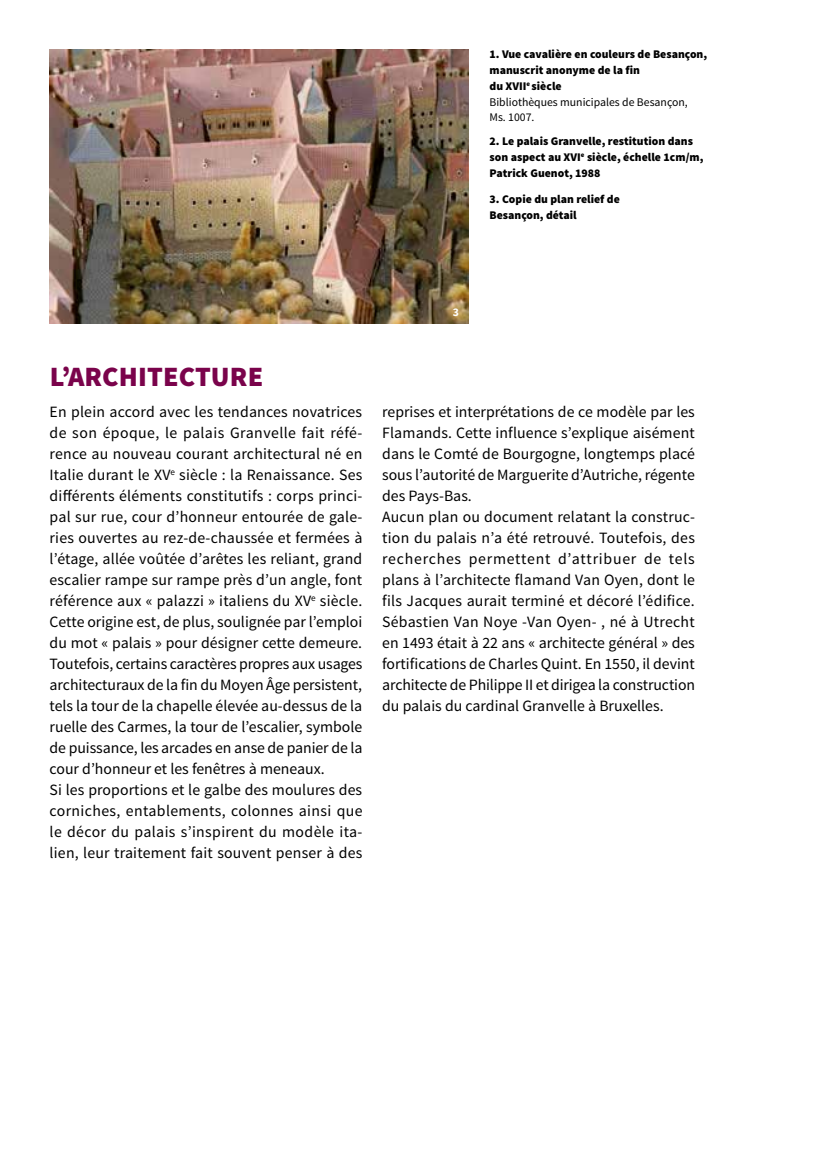
<style>
.page{position:relative;width:819px;height:1156px;background:#fff}
.page>*{position:absolute;margin:0;border:0;box-sizing:border-box;transform-origin:0 0}
.t1{font:900 28px "Source Sans Pro";letter-spacing:.005em;color:#7a034b}
.t2{font:15.75px/21px "Source Sans Pro";letter-spacing:.005em;color:#000}
.t3{font:900 11.72px/15.8px "Source Sans Pro";color:#000}
.t4{font:700 11.72px "Source Sans Pro";color:#fff}
.s1{font-weight:400}
</style>
<div class="page">
<img style="left:50px;top:50px;width:418px;height:273px">
<p class="t3" style="left:489px;top:47px;width:219px">1. Vue cavalière en couleurs de Besançon, manuscrit anonyme de la fin<br>du XVII<sup>e</sup> siècle<br><span class="s1">Bibliothèques municipales de Besançon,<br>Ms. 1007.</span></p>
<h1 class="t1" style="left:50px;top:358px;width:215px">L’ARCHITECTURE</h1>
<p class="t3" style="left:489px;top:134px;width:215px">2. Le palais Granvelle, restitution dans son aspect au XVI<sup>e</sup> siècle, échelle 1cm/m,<br>Patrick Guenot, 1988</p>
<p class="t3" style="left:489px;top:192px;width:132px">3. Copie du plan relief de<br>Besançon, détail</p>
<p class="t4" style="left:452px;top:304px;width:8px">3</p>
<p class="t2" style="left:50px;top:402px;width:314px">En plein accord avec les tendances novatrices de son époque, le palais Granvelle fait réfé&shy;rence au nouveau courant architectural né en Italie durant le XV<sup>e</sup> siècle : la Renaissance. Ses différents éléments constitutifs : corps princi&shy;pal sur rue, cour d’honneur entourée de gale&shy;ries ouvertes au rez-de-chaussée et fermées à l’étage, allée voûtée d’arêtes les reliant, grand escalier rampe sur rampe près d’un angle, font référence aux « palazzi » italiens du XV<sup>e</sup> siècle.<br>Cette origine est, de plus, soulignée par l’emploi du mot « palais » pour désigner cette demeure.<br>Toutefois, certains caractères propres aux usages architecturaux de la fin du Moyen Âge persistent, tels la tour de la chapelle élevée au-dessus de la ruelle des Carmes, la tour de l’escalier, symbole de puissance, les arcades en anse de panier de la cour d’honneur et les fenêtres à meneaux.<br>Si les proportions et le galbe des moulures des corniches, entablements, colonnes ainsi que le décor du palais s’inspirent du modèle ita&shy;lien, leur traitement fait souvent penser à des</p>
<p class="t2" style="left:382px;top:402px;width:314px">reprises et interprétations de ce modèle par les Flamands. Cette influence s’explique aisément dans le Comté de Bourgogne, longtemps placé sous l’autorité de Marguerite d’Autriche, régente des Pays-Bas.<br>Aucun plan ou document relatant la construc&shy;tion du palais n’a été retrouvé. Toutefois, des recherches permettent d’attribuer de tels plans à l’architecte flamand Van Oyen, dont le fils Jacques aurait terminé et décoré l’édifice.<br>Sébastien Van Noye -Van Oyen- , né à Utrecht en 1493 était à 22 ans « architecte général » des fortifications de Charles Quint. En 1550, il devint architecte de Philippe II et dirigea la construction du palais du cardinal Granvelle à Bruxelles.</p>
</div>
